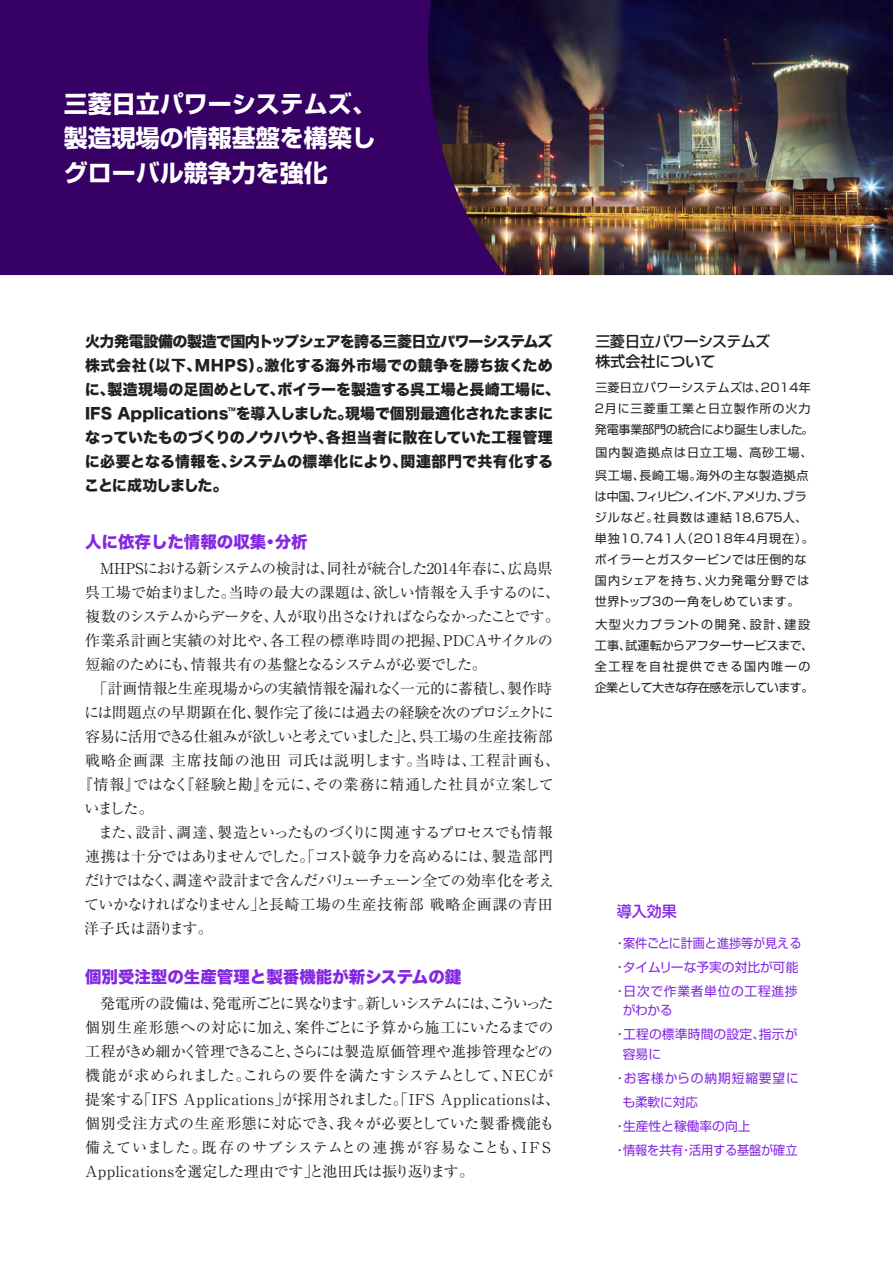
<style>
.page{position:relative;width:893px;height:1263px;background:#fff}
.page>*{position:absolute;margin:0;border:0;box-sizing:border-box;transform-origin:0 0}
.t1{font:24px/34.5px "Shin Go Pr 5 Bold 90 pv RKSJ H";color:#fff;text-align:justify}
.t2{font:16.5px "Hira Kaku Std W8 90 pv RKSJ H";color:#8427e2}
.t3{font:15px/24px "Ryumin Pr 5 Regular 90 pv RKSJ H";letter-spacing:.005em;color:#231f20}
.t4{font:15px/24px "Hira Kaku Std W8 90 pv RKSJ H";letter-spacing:.005em;color:#231f20}
.t5{font:15px "Ryumin Pr 5 Regular 90 pv RKSJ H";letter-spacing:-.035em;color:#231f20}
.t6{font:15px "Ryumin Pr 5 Regular 90 pv RKSJ H";letter-spacing:-.015em;color:#231f20}
.t7{font:15px "Ryumin Pr 5 Regular 90 pv RKSJ H";letter-spacing:-.06em;color:#231f20}
.t8{font:15px "Ryumin Pr 5 Regular 90 pv RKSJ H";letter-spacing:-.1em;color:#231f20}
.t9{font:15px "Ryumin Pr 5 Regular 90 pv RKSJ H";letter-spacing:.02em;color:#231f20}
.t10{font:15px "Ryumin Pr 5 Regular 90 pv RKSJ H";letter-spacing:-.045em;color:#231f20}
.t11{font:15px "Ryumin Pr 5 Regular 90 pv RKSJ H";letter-spacing:-.07em;color:#231f20}
.t12{font:15px "Ryumin Pr 5 Regular 90 pv RKSJ H";letter-spacing:.06em;color:#231f20}
.t13{font:15px "Ryumin Pr 5 Regular 90 pv RKSJ H";letter-spacing:-.055em;color:#231f20}
.t14{font:15px/19.5px "Shin Go Pr 5 Medium 90 pv RKSJ H";letter-spacing:-.01em;color:#231f20}
.t15{font:15px "Ryumin Pr 5 Regular 90 pv RKSJ H";letter-spacing:.03em;color:#231f20}
.t16{font:15px "Shin Go Pr 5 Medium 90 pv RKSJ H";color:#8427e2}
.t17{font:12.75px/24px "Shin Go Pr 5 Regular 90 pv RKSJ H";color:#8427e2}
.t18{font:12.75px "Shin Go Pr 5 Regular 90 pv RKSJ H";letter-spacing:.07em;color:#8427e2}
.t19{font:12px/21px "Shin Go Pr 5 Regular 90 pv RKSJ H";letter-spacing:.045em;color:#231f20}
.t20{font:12px/21px "Shin Go Pr 5 Regular 90 pv RKSJ H";letter-spacing:.015em;color:#231f20}
.t21{font:12px/21px "Shin Go Pr 5 Regular 90 pv RKSJ H";letter-spacing:.02em;color:#231f20}
.t22{font:4.5px "Hira Kaku Std W8 90 pv RKSJ H";color:#231f20}
</style>
<div class="page">
<div style="left:0;top:0;width:519px;height:275px;background:#360065"></div>
<img style="left:428px;top:0;width:465px;height:275px">
<h1 class="t1" style="left:64px;top:90px;width:313px">三菱日立パワーシステムズ、製造現場の情報基盤を構築しグローバル競争力を強化</h1>
<p class="t4" style="left:85px;top:331px;width:477px">火力発電設備の製造で国内トップシェアを誇る三菱日立パワーシステムズ株式会社（以下、MHPS）。激化する海外市場での競争を勝ち抜くために、製造現場の足固めとして、ボイラーを製造する呉工場と長崎工場に、IFS Applications</p>
<p class="t4" style="left:84px;top:403px;width:470px;text-align:justify;text-indent:151px">を導入しました。現場で個別最適化されたままになっていたものづくりのノウハウや、各担当者に散在していた工程管理に必要となる情報を、システムの標準化により、関連部門で共有化することに成功しました。</p>
<p class="t22" style="left:228px;top:408px;width:10px">TM</p>
<p class="t2" style="left:85px;top:536px;width:224px">人に依存した情報の収集・分析</p>
<p class="t5" style="left:100px;top:563px;width:454px">MHPSにおける新システムの検討は、同社が統合した2014年春に、広島県</p>
<p class="t6" style="left:85px;top:587px;width:477px">呉工場で始まりました。当時の最大の課題は、欲しい情報を入手するのに、</p>
<p class="t8" style="left:85px;top:611px;width:477px">複数のシステムからデータを、人が取り出さなければならなかったことです。</p>
<p class="t9" style="left:85px;top:635px;width:469px">作業系計画と実績の対比や、各工程の標準時間の把握、PDCAサイクルの</p>
<p class="t13" style="left:85px;top:659px;width:403px">短縮のためにも、情報共有の基盤となるシステムが必要でした。</p>
<p class="t5" style="left:93px;top:683px;width:461px">「計画情報と生産現場からの実績情報を漏れなく一元的に蓄積し、製作時</p>
<p class="t5" style="left:84px;top:707px;width:471px">には問題点の早期顕在化、製作完了後には過去の経験を次のプロジェクトに</p>
<p class="t7" style="left:85px;top:731px;width:469px">容易に活用できる仕組みが欲しいと考えていました」と、呉工場の生産技術部</p>
<p class="t12" style="left:85px;top:755px;width:477px">戦略企画課 主席技師の池田 司氏は説明します。当時は、工程計画も、</p>
<p class="t6" style="left:78px;top:779px;width:478px">『情報』ではなく『経験と勘』を元に、その業務に精通した社員が立案して</p>
<p class="t6" style="left:85px;top:803px;width:71px">いました。</p>
<p class="t11" style="left:98px;top:827px;width:456px">また、設計、調達、製造といったものづくりに関連するプロセスでも情報</p>
<p class="t10" style="left:85px;top:851px;width:470px">連携は十分ではありませんでした。「コスト競争力を高めるには、製造部門</p>
<p class="t7" style="left:84px;top:875px;width:471px">だけではなく、調達や設計まで含んだバリューチェーン全ての効率化を考え</p>
<p class="t3" style="left:84px;top:894px;width:470px">ていかなければなりません」と長崎工場の生産技術部 戦略企画課の青田</p>
<p class="t15" style="left:84px;top:923px;width:130px">洋子氏は語ります。</p>
<p class="t2" style="left:85px;top:971px;width:378px">個別受注型の生産管理と製番機能が新システムの鍵</p>
<p class="t3" style="left:85px;top:993px;width:477px;text-indent:15px">発電所の設備は、発電所ごとに異なります。新しいシステムには、こういった個別生産形態への対応に加え、案件ごとに予算から施工にいたるまでの工程がきめ細かく管理できること、さらには製造原価管理や進捗管理などの機能が求められました。これらの要件を満たすシステムとして、NECが提案する「IFS Applications」が採用されました。「IFS Applicationsは、個別受注方式の生産形態に対応でき、我々が必要としていた製番機能も備えていました。既存のサブシステムとの連携が容易なことも、IFS Applicationsを選定した理由です」と池田氏は振り返ります。</p>
<p class="t14" style="left:595px;top:334px;width:176px">三菱日立パワーシステムズ株式会社について</p>
<p class="t21" style="left:595px;top:379px;width:220px">三菱日立パワーシステムズは、2014年<br>2月に三菱重工業と日立製作所の火力発電事業部門の統合により誕生しました。</p>
<p class="t19" style="left:595px;top:443px;width:219px;line-height:23px">国内製造拠点は日立工場、高砂工場、呉工場、長崎工場。海外の主な製造拠点</p>
<p class="t19" style="left:595px;top:488px;width:220px">は中国、フィリピン、インド、アメリカ、ブラジルなど。社員数は連結18,675人、単独10,741人（2018年4月現在）。ボイラーとガスタービンでは圧倒的な国内シェアを持ち、火力発電分野では世界トップ3の一角をしめています。</p>
<p class="t20" style="left:595px;top:616px;width:220px">大型火力プラントの開発、設計、建設工事、試運転からアフターサービスまで、全工程を自社提供できる国内唯一の企業として大きな存在感を示しています。</p>
<p class="t16" style="left:617px;top:905px;width:61px">導入効果</p>
<p class="t17" style="left:613px;top:933px;width:189px">・案件ごとに計画と進捗等が見える・タイムリーな予実の対比が可能・日次で作業者単位の工程進捗</p>
<p class="t17" style="left:613px;top:1000px;width:185px;text-indent:9px">がわかる<br>・工程の標準時間の設定、指示が</p>
<p class="t17" style="left:623px;top:1044px;width:40px">容易に</p>
<p class="t18" style="left:613px;top:1073px;width:187px">・お客様からの納期短縮要望に</p>
<p class="t17" style="left:623px;top:1092px;width:77px">も柔軟に対応</p>
<p class="t17" style="left:613px;top:1116px;width:139px">・生産性と稼働率の向上</p>
<p class="t17" style="left:613px;top:1140px;width:185px">・情報を共有・活用する基盤が確立</p>
</div>
